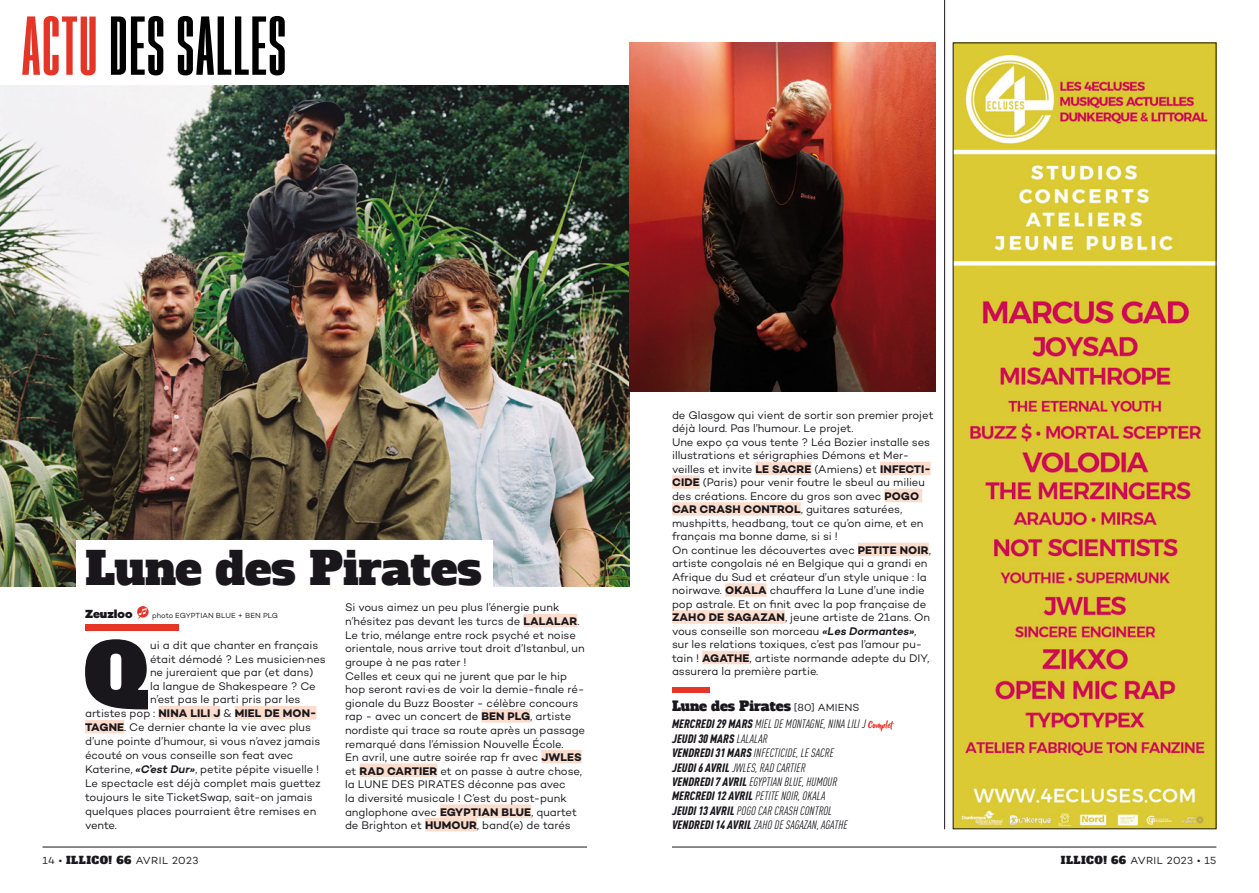
<style>
.page{position:relative;width:1259px;height:893px;background:#fff}
.page>*{position:absolute;margin:0;border:0;box-sizing:border-box;transform-origin:0 0}
.t1{font:80.7px "Alfa Slab One";color:#1a171c}
.t2{font:700 67.5px "Gobold High";color:#000}
.t3{font:45px "Alfa Slab One";color:#1a171c}
.t4{font:13.5px "Alfa Slab One";color:#1a171c}
.t5{font:italic condensed 12px/14.4px "DIN Pro";letter-spacing:.01em;color:#1a171c}
.t6{font:900 12px "Campton";color:#1a171c}
.t7{font:11.25px/13.5px "Campton";letter-spacing:-.005em;color:#1a171c}
.t8{font:700 11.25px "Campton";letter-spacing:.01em;color:#1a171c}
.t9{font:10.5px "Campton";letter-spacing:.04em;color:#1a171c}
.t10{font:7.5px "Campton";color:#1a171c}
.s1{color:#e53527}
.s2{font-weight:700}
.s3{font-weight:400}
.s4{font-weight:600;font-style:italic}
.s5{font-family:"Campton";font-size:10.5px}
.s6{font-weight:900}
.s7{font-family:"Balhgi Rizetons";font-style:normal;font-stretch:normal;font-size:9px;color:#e53527}
.s8{font-family:"Alfa Slab One"}
</style>
<div class="page">
<hr style="left:43px;top:847px;width:544px;height:1px;background:#1a171c">
<hr style="left:672px;top:847px;width:544px;height:1px;background:#1a171c">
<hr style="left:944px;top:0;width:1px;height:829px;background:#1a171c">
<img style="left:0;top:85px;width:629px;height:502px">
<div style="left:77px;top:540px;width:416px;height:60px;background:#fff"></div>
<div style="left:158px;top:706px;width:62px;height:13px;background:#fbddce"></div>
<div style="left:235px;top:706px;width:81px;height:13px;background:#fbddce"></div>
<div style="left:85px;top:720px;width:39px;height:13px;background:#fbddce"></div>
<svg style="left:137px;top:606px;width:12px;height:13px"></svg>
<div style="left:85px;top:624px;width:94px;height:6px;background:#e53527"></div>
<div style="left:523px;top:614px;width:54px;height:13px;background:#fbddce"></div>
<div style="left:481px;top:709px;width:49px;height:14px;background:#fbddce"></div>
<div style="left:541px;top:750px;width:41px;height:13px;background:#fbddce"></div>
<div style="left:359px;top:763px;width:78px;height:14px;background:#fbddce"></div>
<div style="left:440px;top:804px;width:91px;height:14px;background:#fbddce"></div>
<div style="left:425px;top:818px;width:52px;height:13px;background:#fbddce"></div>
<img style="left:954px;top:45px;width:260px;height:782px">
<div style="left:755px;top:462px;width:56px;height:13px;background:#fbddce"></div>
<div style="left:880px;top:462px;width:50px;height:13px;background:#fbddce"></div>
<div style="left:672px;top:475px;width:28px;height:14px;background:#fbddce"></div>
<div style="left:884px;top:489px;width:38px;height:13px;background:#fbddce"></div>
<div style="left:672px;top:502px;width:128px;height:14px;background:#fbddce"></div>
<div style="left:858px;top:543px;width:70px;height:13px;background:#fbddce"></div>
<div style="left:725px;top:583px;width:41px;height:14px;background:#fbddce"></div>
<div style="left:672px;top:610px;width:113px;height:14px;background:#fbddce"></div>
<div style="left:702px;top:651px;width:47px;height:13px;background:#fbddce"></div>
<div style="left:672px;top:688px;width:37px;height:5px;background:#e53527"></div>
<img style="left:629px;top:43px;width:306px;height:348px">
<h2 class="t2" style="left:21px;top:0;width:267px"><span class="s1">ACTU</span> DES SALLES</h2>
<h3 class="t3" style="left:85px;top:539px;width:398px">Lune des Pirates</h3>
<p class="t6" style="left:85px;top:606px;width:49px">Zeuzloo</p>
<p class="t10" style="left:152px;top:610px;width:127px">photo EGYPTIAN BLUE + BEN PLG</p>
<h1 class="t1" style="left:84px;top:619px;width:67px">Q</h1>
<p class="t7" style="left:150px;top:638px;width:170px">ui a dit que chanter en français</p>
<p class="t7" style="left:345px;top:601px;width:216px">Si vous aimez un peu plus l’énergie punk n’hésitez pas devant les turcs de <span class="s2">LALALAR</span></p>
<p class="t7" style="left:577px;top:614px;width:4px">.</p>
<p class="t7" style="left:345px;top:628px;width:241px">Le trio, mélange entre rock psyché et noise orientale, nous arrive tout droit d’Istanbul, un groupe à ne pas rater !<br>Celles et ceux qui ne jurent que par le hip hop seront ravi·es de voir la demie-finale ré&shy;gionale du Buzz Booster - célèbre concours rap - avec un concert de <span class="s2">BEN PLG</span></p>
<p class="t7" style="left:150px;top:652px;width:177px">était démodé ? Les musicien·nes</p>
<p class="t7" style="left:150px;top:665px;width:165px">ne jureraient que par (et dans)</p>
<p class="t7" style="left:150px;top:679px;width:167px">la langue de Shakespeare ? Ce</p>
<p class="t7" style="left:150px;top:692px;width:152px">n’est pas le parti pris par les</p>
<p class="t7" style="left:85px;top:706px;width:90px">artistes pop : <span class="s2">NINA</span></p>
<p class="t8" style="left:190px;top:706px;width:61px">LILI J <span class="s3">&amp;</span> MIEL</p>
<p class="t8" style="left:264px;top:706px;width:53px">DE MON-</p>
<p class="t8" style="left:85px;top:720px;width:9px">TAGNE</p>
<p class="t7" style="left:345px;top:709px;width:242px;text-indent:185px">, artiste nordiste qui trace sa route après un passage remarqué dans l’émission Nouvelle École.<br>En avril, une autre soirée rap fr avec <span class="s2">JWLES<br></span>et <span class="s2">RAD</span></p>
<p class="t7" style="left:85px;top:720px;width:237px;line-height:14px;text-indent:39px">. Ce dernier chante la vie avec plus d’une pointe d’humour, si vous n’avez jamais écouté on vous conseille son feat avec Katerine, <span class="s4">«C’est Dur»</span>, petite pépite visuelle !<br>Le spectacle est déjà complet mais guettez toujours le site TicketSwap, sait-on jamais quelques places pourraient être remises en vente.</p>
<p class="t8" style="left:387px;top:764px;width:9px">CARTIER</p>
<p class="t7" style="left:440px;top:764px;width:143px">et on passe à autre chose,</p>
<p class="t7" style="left:345px;top:777px;width:28px">la Lune</p>
<p class="t7" style="left:391px;top:777px;width:41px">Des Pirates</p>
<p class="t7" style="left:345px;top:777px;width:223px;text-align:justify;text-indent:123px">déconne pas avec la diversité musicale ! C’est du post-punk anglophone avec <span class="s2">EGYPTIAN</span></p>
<p class="t8" style="left:501px;top:804px;width:16px">BLUE</p>
<p class="t7" style="left:531px;top:805px;width:47px">, quartet</p>
<p class="t7" style="left:345px;top:818px;width:98px">de Brighton et <span class="s2">HUMOUR</span></p>
<p class="t7" style="left:477px;top:818px;width:95px">, band(e) de tarés</p>
<p class="t7" style="left:672px;top:408px;width:263px">de Glasgow qui vient de sortir son premier projet déjà lourd. Pas l’humour. Le projet.<br>Une expo ça vous tente ? Léa Bozier installe ses illustrations et sérigraphies Démons et Mer&shy;veilles et invite <span class="s2">LE SACRE</span></p>
<p class="t7" style="left:814px;top:462px;width:77px">(Amiens) et <span class="s2">INFECTI</span></p>
<p class="t8" style="left:924px;top:462px;width:8px">-</p>
<p class="t7" style="left:672px;top:476px;width:254px;text-indent:31px">(Paris) pour venir foutre le sbeul au milieu des créations. Encore du gros son avec <span class="s2">POGO<br>CAR CRASH</span></p>
<p class="t8" style="left:672px;top:475px;width:8px">CIDE</p>
<p class="t7" style="left:672px;top:503px;width:253px;text-indent:129px">, guitares saturées, mushpitts, headbang, tout ce qu’on aime, et en français ma bonne dame, si si !<br>On continue les découvertes avec <span class="s2">PETITE</span></p>
<p class="t8" style="left:743px;top:502px;width:18px">CONTROL</p>
<p class="t7" style="left:672px;top:543px;width:260px;text-indent:228px"><span class="s2">NOIR</span>, artiste congolais né en Belgique qui a grandi en<br>Afrique du Sud et créateur d’un style unique : la noirwave. <span class="s2">OKALA</span></p>
<p class="t7" style="left:672px;top:584px;width:256px;text-align:right">chauffera la Lune d’une indie<br>pop astrale. Et on finit avec la pop française de</p>
<p class="t8" style="left:672px;top:610px;width:10px">ZAHO</p>
<p class="t8" style="left:709px;top:610px;width:36px">DE SAGA</p>
<p class="t7" style="left:672px;top:611px;width:259px;text-indent:88px"><span class="s2">ZAN</span>, jeune artiste de 21ans. On vous conseille son morceau <span class="s4">«Les Dormantes»</span>, sur les relations toxiques, c’est pas l’amour pu&shy;tain ! <span class="s2">AGATHE</span></p>
<p class="t7" style="left:672px;top:651px;width:259px;text-indent:77px">, artiste normande adepte du DIY, assurera la première partie.</p>
<p class="t4" style="left:672px;top:697px;width:189px">Lune des Pirates <span class="s5">[80] AMIENS</span></p>
<p class="t5" style="left:672px;top:716px;width:222px"><span class="s6">MERCREDI 29 MARS</span> MIEL DE MONTAGNE, NINA LILI J <span class="s7">Complet </span><span class="s6">JEUDI 30 MARS</span> LALALAR<br><span class="s6">VENDREDI 31 MARS</span> INFECTICIDE, LE SACRE<br><span class="s6">JEUDI 6 AVRIL</span> JWLES, RAD CARTIER<br><span class="s6">VENDREDI 7 AVRIL</span> EGYPTIAN BLUE, HUMOUR<br><span class="s6">MERCREDI 12 AVRIL</span> PETITE NOIR, OKALA<br><span class="s6">JEUDI 13 AVRIL</span> POGO CAR CRASH CONTROL<br><span class="s6">VENDREDI 14 AVRIL</span> ZAHO DE SAGAZAN, AGATHE</p>
<p class="t9" style="left:43px;top:854px;width:157px">14 • <span class="s8">ILLICO! 66</span> AVRIL 2023</p>
<p class="t9" style="left:1061px;top:854px;width:157px"><span class="s8">ILLICO! 66</span> AVRIL 2023 • 15</p>
</div>
